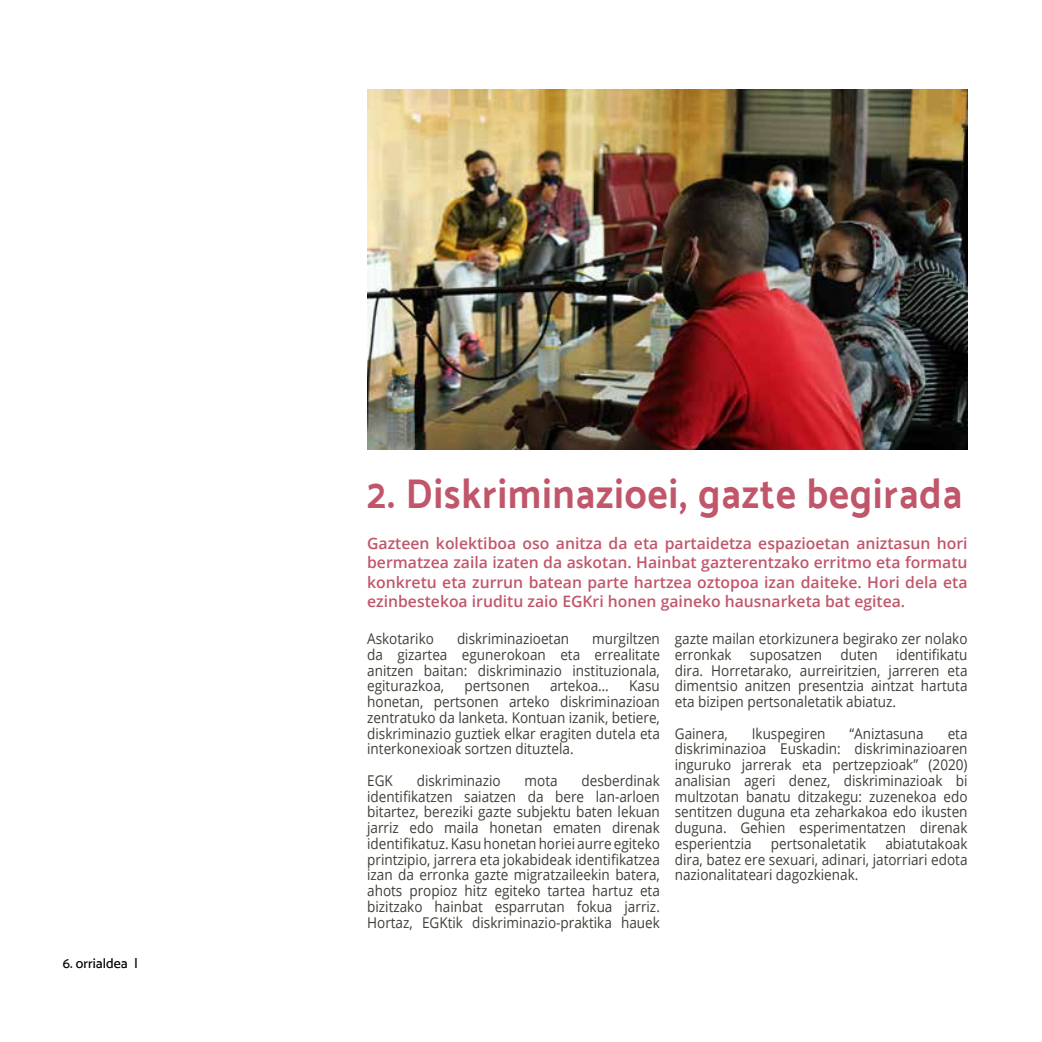
<style>
.page{position:relative;width:1042px;height:1042px;background:#fff}
.page>*{position:absolute;margin:0;border:0;box-sizing:border-box;transform-origin:0 0}
.t1{font:42.35px "Mosk Bold 700";letter-spacing:.03em;color:#c1566a;scale:.91 1}
.t2{font:600 15.75px/19.2px "Open Sans";color:#c1566a;text-align:justify}
.t3{font:14.88px/15.8px "Open Sans";color:#3f3e37;text-align:justify;scale:.91 1}
.t4{font:14px "Mosk Medium 500";color:#000}
</style>
<div class="page">
<img style="left:367px;top:89px;width:600px;height:360px">
<p class="t4" style="left:63px;top:954px;width:77px">6. orrialdea |</p>
<h1 class="t1" style="left:367px;top:468px;width:655px">2. Diskriminazioei, gazte begirada</h1>
<p class="t2" style="left:367px;top:533px;width:602px">Gazteen kolektiboa oso anitza da eta partaidetza espazioetan aniztasun hori bermatzea zaila izaten da askotan. Hainbat gazterentzako erritmo eta formatu konkretu eta zurrun batean parte hartzea oztopoa izan daiteke. Hori dela eta ezinbestekoa iruditu zaio EGKri honen gaineko hausnarketa bat egitea.</p>
<p class="t3" style="left:367px;top:630px;width:75px">Askotariko</p>
<p class="t3" style="left:457px;top:630px;width:125px">diskriminazioetan</p>
<p class="t3" style="left:367px;top:630px;width:323px;text-indent:225px">murgiltzen da gizartea egunerokoan eta errealitate anitzen baitan: diskriminazio instituzionala, egiturazkoa,</p>
<p class="t3" style="left:465px;top:677px;width:73px">pertsonen</p>
<p class="t3" style="left:550px;top:677px;width:66px">artekoa…</p>
<p class="t3" style="left:367px;top:677px;width:323px;text-indent:262px">Kasu honetan, pertsonen arteko diskriminazioan zentratuko da lanketa. Kontuan izanik, betiere, diskriminazio guztiek elkar eragiten dutela eta interkonexioak sortzen dituztela.</p>
<p class="t3" style="left:367px;top:772px;width:30px">EGK</p>
<p class="t3" style="left:417px;top:772px;width:94px">diskriminazio</p>
<p class="t3" style="left:524px;top:772px;width:38px">mota</p>
<p class="t3" style="left:367px;top:772px;width:323px;text-indent:214px">desberdinak identifikatzen saiatzen da bere lan-arloen bitartez, bereziki gazte subjektu baten lekuan jarriz edo maila honetan ematen direnak identifikatuz. Kasu honetan horiei aurre egiteko printzipio, jarrera eta jokabideak identifikatzea izan da erronka gazte migratzaileekin batera, ahots propioz hitz egiteko tartea hartuz eta bizitzako hainbat esparrutan fokua jarriz.<br>Hortaz, EGKtik diskriminazio-praktika hauek</p>
<p class="t3" style="left:675px;top:630px;width:323px">gazte mailan etorkizunera begirako zer nolako erronkak suposatzen duten identifikatu dira. Horretarako, aurreiritzien, jarreren eta dimentsio anitzen presentzia aintzat hartuta eta bizipen pertsonaletatik abiatuz.</p>
<p class="t3" style="left:675px;top:725px;width:60px">Gainera,</p>
<p class="t3" style="left:752px;top:725px;width:83px">Ikuspegiren</p>
<p class="t3" style="left:849px;top:725px;width:83px">“Aniztasuna</p>
<p class="t3" style="left:675px;top:725px;width:323px;text-indent:273px">eta diskriminazioa Euskadin: diskriminazioaren inguruko jarrerak eta pertzepzioak” (2020) analisian ageri denez, diskriminazioak bi multzotan banatu ditzakegu: zuzenekoa edo sentitzen duguna eta zeharkakoa edo ikusten duguna. Gehien esperimentatzen direnak esperientzia</p>
<p class="t3" style="left:675px;top:835px;width:323px;text-indent:211px">abiatutakoak dira, batez ere sexuari, adinari, jatorriari edota nazionalitateari dagozkienak.</p>
<p class="t3" style="left:771px;top:835px;width:106px">pertsonaletatik</p>
</div>
